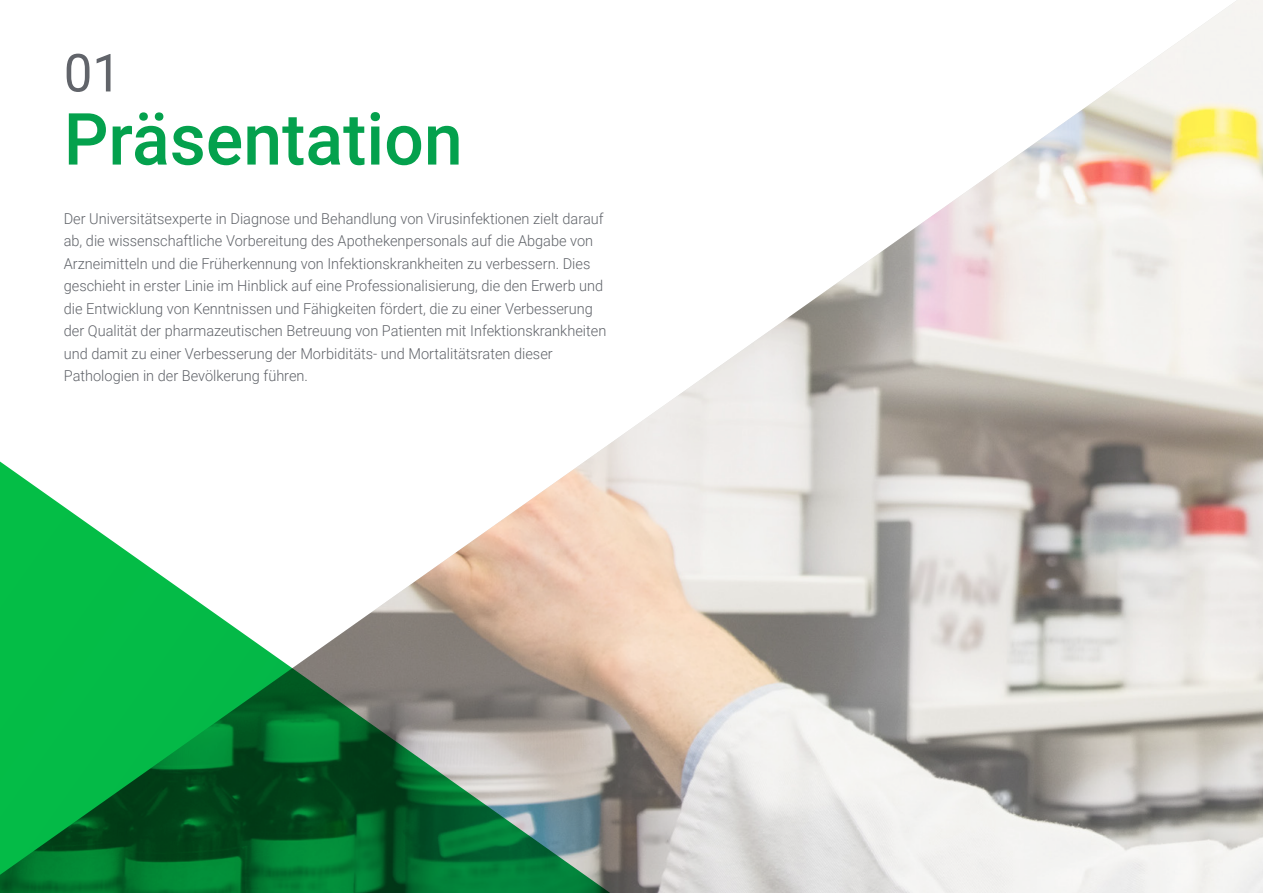
<style>
.page{position:relative;width:1263px;height:893px;background:#fff}
.page>*{position:absolute;margin:0;border:0;box-sizing:border-box;transform-origin:0 0}
.t1{font:500 72px "Roboto";color:#04a14d}
.t2{font:52.5px "Roboto";color:#61646a}
.t3{font:300 15px/22.5px "Roboto";color:#61646a}
</style>
<div class="page">
<img style="left:607px;top:0;width:656px;height:893px">
<svg style="left:0;top:446px;width:640px;height:447px"></svg>
<h2 class="t2" style="left:64px;top:36px;width:59px">01</h2>
<h1 class="t1" style="left:64px;top:89px;width:400px">Präsentation</h1>
<p class="t3" style="left:64px;top:207px;width:544px">Der Universitätsexperte in Diagnose und Behandlung von Virusinfektionen zielt darauf ab, die wissenschaftliche Vorbereitung des Apothekenpersonals auf die Abgabe von Arzneimitteln und die Früherkennung von Infektionskrankheiten zu verbessern. Dies geschieht in erster Linie im Hinblick auf eine Professionalisierung, die den Erwerb und die Entwicklung von Kenntnissen und Fähigkeiten fördert, die zu einer Verbesserung der Qualität der pharmazeutischen Betreuung von Patienten mit Infektionskrankheiten und damit zu einer Verbesserung der Morbiditäts- und Mortalitätsraten dieser Pathologien in der Bevölkerung führen.</p>
</div>
